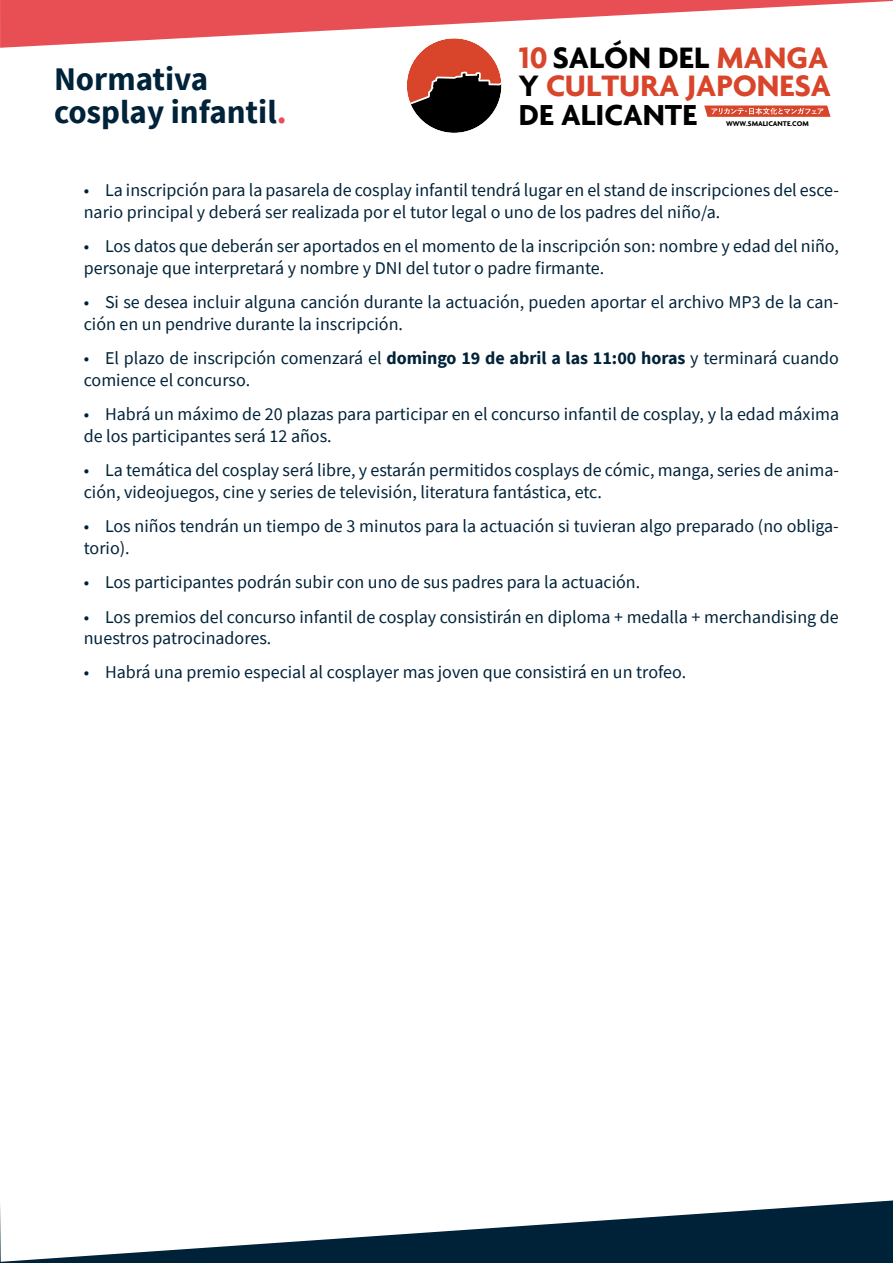
<style>
.page{position:relative;width:893px;height:1263px;background:#fff}
.page>*{position:absolute;margin:0;border:0;box-sizing:border-box;transform-origin:0 0}
.t1{font:700 33px/33px "Source Sans Pro";color:#00233a}
.t2{font:700 31.95px/29px "Agenda";color:#d8452b}
.t3{font:700 31.2px "Agenda";color:#000}
.t4{font:18px/21.6px "Source Sans Pro";color:#002238}
.t5{font:700 7.5px "Agenda";color:#000}
.s1{color:#e84f55}
.s2{color:#000}
.s3{font-weight:700}
</style>
<div class="page">
<svg style="left:0;top:0;width:893px;height:133px"></svg>
<svg style="left:0;top:1200px;width:893px;height:63px"></svg>
<h1 class="t1" style="left:54px;top:62px;width:234px">Normativa cosplay infantil<span class="s1">.</span></h1>
<h2 class="t2" style="left:519px;top:42px;width:313px">10 <span class="s2">SALÓN DEL</span> MANGA<br><span class="s2">Y</span> CULTURA JAPONESA</h2>
<h3 class="t3" style="left:519px;top:96px;width:180px">DE ALICANTE</h3>
<p class="t5" style="left:726px;top:119px;width:84px">WWW.SMALICANTE.COM</p>
<p class="t4" style="left:84px;top:179px;width:757px">• La inscripción para la pasarela de cosplay infantil tendrá lugar en el stand de inscripciones del esce&shy;nario principal y deberá ser realizada por el tutor legal o uno de los padres del niño/a.</p>
<p class="t4" style="left:84px;top:235px;width:757px">• Los datos que deberán ser aportados en el momento de la inscripción son: nombre y edad del niño, personaje que interpretará y nombre y DNI del tutor o padre firmante.</p>
<p class="t4" style="left:84px;top:291px;width:757px">• Si se desea incluir alguna canción durante la actuación, pueden aportar el archivo MP3 de la can&shy;ción en un pendrive durante la inscripción.</p>
<p class="t4" style="left:84px;top:347px;width:757px">• El plazo de inscripción comenzará el <span class="s3">domingo 19 de abril a las 11:00 horas</span> y terminará cuando comience el concurso.</p>
<p class="t4" style="left:84px;top:403px;width:757px">• Habrá un máximo de 20 plazas para participar en el concurso infantil de cosplay, y la edad máxima de los participantes será 12 años.</p>
<p class="t4" style="left:84px;top:459px;width:757px">• La temática del cosplay será libre, y estarán permitidos cosplays de cómic, manga, series de anima&shy;ción, videojuegos, cine y series de televisión, literatura fantástica, etc.</p>
<p class="t4" style="left:84px;top:515px;width:757px">• Los niños tendrán un tiempo de 3 minutos para la actuación si tuvieran algo preparado (no obliga&shy;torio).</p>
<p class="t4" style="left:84px;top:571px;width:558px">• Los participantes podrán subir con uno de sus padres para la actuación.</p>
<p class="t4" style="left:84px;top:606px;width:757px">• Los premios del concurso infantil de cosplay consistirán en diploma + medalla + merchandising de nuestros patrocinadores.</p>
<p class="t4" style="left:84px;top:662px;width:604px">• Habrá una premio especial al cosplayer mas joven que consistirá en un trofeo.</p>
</div>
